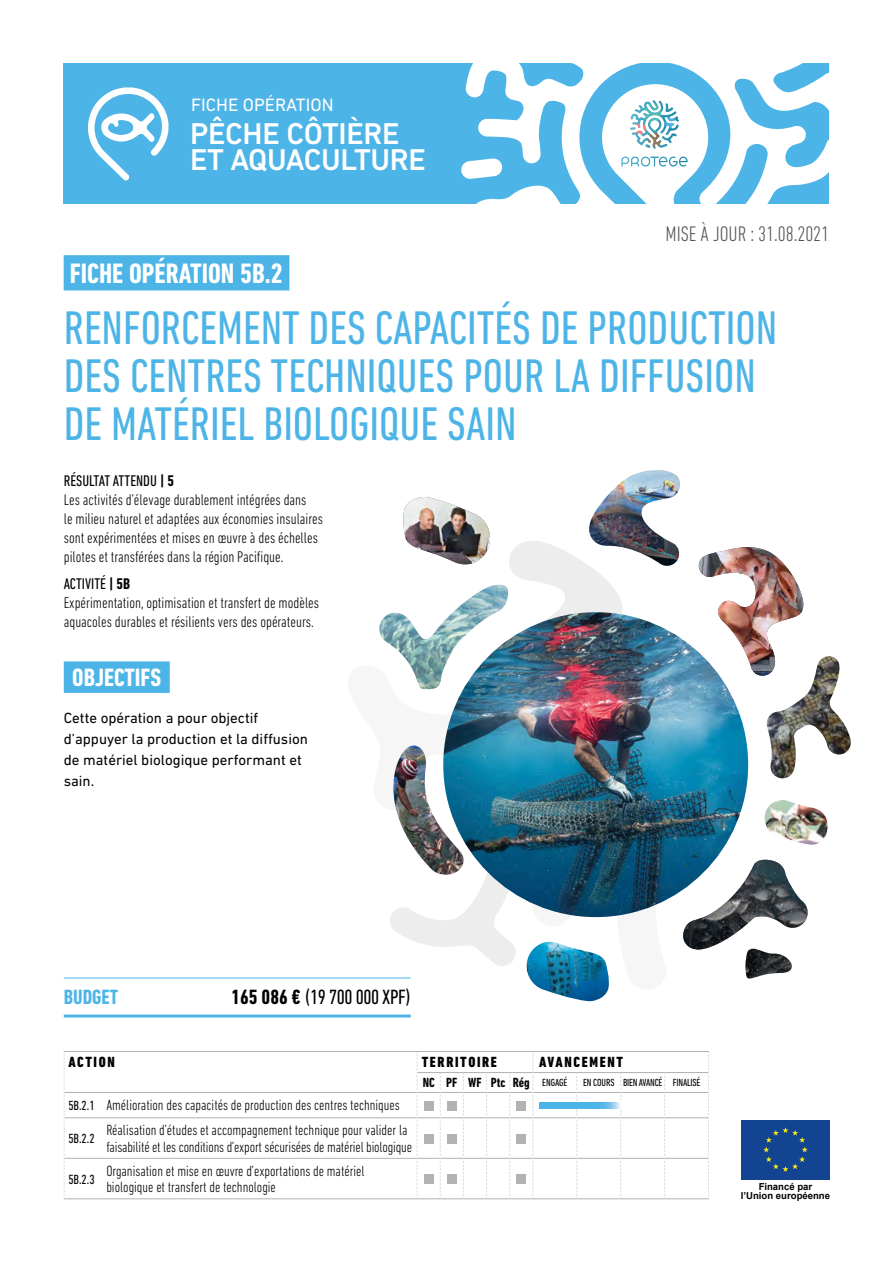
<style>
.page{position:relative;width:893px;height:1263px;background:#fff}
.page>*{position:absolute;margin:0;border:0;box-sizing:border-box;transform-origin:0 0}
.t1{font:condensed 48px/48px "DIN Next LT Pro";color:#4db4e7}
.t2{font:500 30.6px/26.2px "DIN Next LT Pro";letter-spacing:-.01em;color:#fff}
.t3{font:700 condensed 28.65px "DIN Next LT Pro";color:#fff}
.t4{font:700 condensed 25.5px "DIN Next LT Pro";color:#fff}
.t5{font:300 condensed 21.45px "DIN Next LT Pro";color:#575756}
.t6{font:condensed 21px "DIN Next LT Pro";letter-spacing:-.02em;color:#000}
.t7{font:700 condensed 21px "DIN Next LT Pro";color:#4db4e7}
.t8{font:18.15px "DIN Next LT Pro";color:#fff}
.t9{font:300 condensed 15.75px/18.9px "DIN Next LT Pro";color:#000}
.t10{font:300 condensed 15px/16.5px "DIN Next LT Pro";color:#000}
.t11{font:15px/21px "DIN Next LT Pro";color:#000}
.t12{font:800 condensed 15px "DIN Next LT Pro";letter-spacing:.11em;color:#000}
.t13{font:700 condensed 13.5px "DIN Next LT Pro";color:#000}
.t14{font:condensed 13.5px "DIN Next LT Pro";color:#000}
.t15{font:condensed 10.5px "DIN Next LT Pro";letter-spacing:-.02em;color:#000}
.t16{font:700 9.6px/9.6px "Arial";color:#000;text-align:center}
.s1{font-weight:400}
.s2{font-weight:700}
.s3{font-weight:400;font-size:10.5px}
.s4{font-weight:400;font-size:13.5px}
</style>
<div class="page">
<div style="left:64px;top:255px;width:225px;height:35px;background:#4db4e7"></div>
<div style="left:741px;top:1120px;width:89px;height:59px;background:#124492"></div>
<svg style="left:763px;top:1127px;width:45px;height:45px"></svg>
<div style="left:64px;top:64px;width:765px;height:140px;background:#4db4e7"></div>
<svg style="left:88px;top:87px;width:81px;height:93px"></svg>
<svg style="left:461px;top:64px;width:368px;height:140px"></svg>
<svg style="left:631px;top:100px;width:25px;height:34px"></svg>
<svg style="left:621px;top:157px;width:67px;height:10px"></svg>
<hr style="left:64px;top:978px;width:347px;height:1px;background:#4db4e7">
<hr style="left:64px;top:1014px;width:347px;height:3px;background:#4db4e7">
<hr style="left:64px;top:1051px;width:38px;height:1px;background:#b3b2b2">
<hr style="left:102px;top:1051px;width:315px;height:1px;background:#b3b2b2">
<hr style="left:533px;top:1051px;width:44px;height:1px;background:#b3b2b2">
<hr style="left:577px;top:1051px;width:44px;height:1px;background:#b3b2b2">
<hr style="left:621px;top:1051px;width:44px;height:1px;background:#b3b2b2">
<hr style="left:665px;top:1051px;width:44px;height:1px;background:#b3b2b2">
<hr style="left:533px;top:1072px;width:44px;height:1px;background:#b3b2b2">
<hr style="left:577px;top:1072px;width:44px;height:1px;background:#b3b2b2">
<hr style="left:621px;top:1072px;width:44px;height:1px;background:#b3b2b2">
<hr style="left:665px;top:1072px;width:43px;height:1px;background:#b3b2b2">
<hr style="left:65px;top:1092px;width:37px;height:1px;background:#b3b2b2">
<hr style="left:102px;top:1092px;width:315px;height:1px;background:#b3b2b2">
<hr style="left:533px;top:1092px;width:43px;height:1px;background:#b3b2b2">
<hr style="left:577px;top:1092px;width:43px;height:1px;background:#b3b2b2">
<hr style="left:621px;top:1092px;width:43px;height:1px;background:#b3b2b2">
<hr style="left:665px;top:1092px;width:43px;height:1px;background:#b3b2b2">
<hr style="left:65px;top:1117px;width:37px;height:1px;background:#b3b2b2">
<hr style="left:102px;top:1117px;width:315px;height:1px;background:#b3b2b2">
<hr style="left:533px;top:1117px;width:43px;height:1px;background:#b3b2b2">
<hr style="left:577px;top:1117px;width:43px;height:1px;background:#b3b2b2">
<hr style="left:621px;top:1117px;width:43px;height:1px;background:#b3b2b2">
<hr style="left:665px;top:1117px;width:43px;height:1px;background:#b3b2b2">
<hr style="left:65px;top:1158px;width:37px;height:1px;background:#b3b2b2">
<hr style="left:102px;top:1158px;width:315px;height:1px;background:#b3b2b2">
<hr style="left:533px;top:1158px;width:43px;height:1px;background:#b3b2b2">
<hr style="left:577px;top:1158px;width:43px;height:1px;background:#b3b2b2">
<hr style="left:621px;top:1158px;width:43px;height:1px;background:#b3b2b2">
<hr style="left:665px;top:1158px;width:43px;height:1px;background:#b3b2b2">
<hr style="left:64px;top:1198px;width:38px;height:1px;background:#b3b2b2">
<hr style="left:102px;top:1198px;width:315px;height:1px;background:#b3b2b2">
<hr style="left:533px;top:1198px;width:44px;height:1px;background:#b3b2b2">
<hr style="left:577px;top:1198px;width:44px;height:1px;background:#b3b2b2">
<hr style="left:621px;top:1198px;width:44px;height:1px;background:#b3b2b2">
<hr style="left:665px;top:1198px;width:44px;height:1px;background:#b3b2b2">
<svg style="left:417px;top:1051px;width:116px;height:148px"></svg>
<svg style="left:620px;top:1073px;width:1px;height:125px"></svg>
<svg style="left:664px;top:1073px;width:1px;height:125px"></svg>
<svg style="left:708px;top:1052px;width:1px;height:146px"></svg>
<svg style="left:576px;top:1073px;width:1px;height:125px"></svg>
<svg style="left:64px;top:1052px;width:1px;height:146px"></svg>
<div style="left:424px;top:1101px;width:9px;height:9px;background:#b3b2b2"></div>
<div style="left:447px;top:1101px;width:9px;height:9px;background:#b3b2b2"></div>
<div style="left:517px;top:1101px;width:9px;height:9px;background:#b3b2b2"></div>
<div style="left:424px;top:1134px;width:9px;height:9px;background:#b3b2b2"></div>
<div style="left:447px;top:1134px;width:9px;height:9px;background:#b3b2b2"></div>
<div style="left:517px;top:1134px;width:9px;height:9px;background:#b3b2b2"></div>
<div style="left:424px;top:1174px;width:9px;height:10px;background:#b3b2b2"></div>
<div style="left:447px;top:1174px;width:9px;height:10px;background:#b3b2b2"></div>
<div style="left:517px;top:1174px;width:9px;height:10px;background:#b3b2b2"></div>
<svg style="left:389px;top:844px;width:278px;height:135px"></svg>
<img style="left:389px;top:811px;width:75px;height:65px">
<svg style="left:715px;top:857px;width:77px;height:122px"></svg>
<img style="left:681px;top:860px;width:127px;height:90px">
<img style="left:443px;top:612px;width:305px;height:305px;border-radius:152px">
<img style="left:698px;top:656px;width:153px;height:123px">
<img style="left:698px;top:547px;width:106px;height:136px">
<img style="left:379px;top:470px;width:303px;height:341px">
<img style="left:402px;top:497px;width:89px;height:71px">
<img style="left:526px;top:942px;width:84px;height:59px">
<img style="left:764px;top:800px;width:64px;height:45px">
<svg style="left:540px;top:1102px;width:80px;height:6px"></svg>
<div style="left:64px;top:661px;width:106px;height:32px;background:#4db4e7"></div>
<p class="t8" style="left:191px;top:94px;width:144px">FICHE OPÉRATION</p>
<h2 class="t2" style="left:190px;top:120px;width:237px">PÊCHE CÔTIÈRE<br>ET AQUACULTURE</h2>
<h3 class="t3" style="left:70px;top:257px;width:214px">FICHE OPÉRATION 5B.2</h3>
<h3 class="t5" style="left:666px;top:222px;width:165px">MISE À JOUR : 31.08.2021</h3>
<h1 class="t1" style="left:64px;top:304px;width:715px">RENFORCEMENT DES CAPACITÉS DE PRODUCTION<br>DES CENTRES TECHNIQUES POUR LA DIFFUSION<br>DE MATÉRIEL BIOLOGIQUE SAIN</h1>
<p class="t9" style="left:64px;top:471px;width:261px"><span class="s1">RÉSULTAT ATTENDU</span> <span class="s2">| 5<br></span>Les activités d’élevage durablement intégrées dans<br>le milieu naturel et adaptées aux économies insulaires sont expérimentées et mises en œuvre à des échelles pilotes et transférées dans la région Pacifique.</p>
<p class="t9" style="left:64px;top:574px;width:257px"><span class="s1">ACTIVITÉ</span> <span class="s2">| 5B<br></span>Expérimentation, optimisation et transfert de modèles aquacoles durables et résilients vers des opérateurs.</p>
<h3 class="t4" style="left:72px;top:663px;width:90px">OBJECTIFS</h3>
<p class="t11" style="left:64px;top:707px;width:246px">Cette opération a pour objectif d’appuyer la production et la diffusion de matériel biologique performant et sain.</p>
<h3 class="t7" style="left:64px;top:985px;width:56px">BUDGET</h3>
<h3 class="t6" style="left:231px;top:985px;width:181px"><span class="s2">165 086 €</span> (19 700 000 XPF)</h3>
<p class="t12" style="left:68px;top:1053px;width:48px">ACTION</p>
<p class="t12" style="left:422px;top:1053px;width:77px">TERRITOIRE</p>
<p class="t12" style="left:539px;top:1053px;width:85px">AVANCEMENT</p>
<p class="t13" style="left:423px;top:1075px;width:146px">NC PF WF Ptc Rég <span class="s3">ENGAGÉ</span></p>
<p class="t15" style="left:583px;top:1076px;width:119px">EN COURS BIEN AVANCÉ FINALISÉ</p>
<p class="t10" style="left:68px;top:1096px;width:333px"><span class="s4">5B.2.1</span> Amélioration des capacités de production des centres techniques</p>
<p class="t14" style="left:68px;top:1131px;width:28px">5B.2.2</p>
<p class="t10" style="left:106px;top:1122px;width:307px">Réalisation d’études et accompagnement technique pour valider la faisabilité et les conditions d’export sécurisées de matériel biologique</p>
<p class="t14" style="left:68px;top:1171px;width:28px">5B.2.3</p>
<p class="t10" style="left:106px;top:1162px;width:260px">Organisation et mise en œuvre d’exportations de matériel biologique et transfert de technologie</p>
<p class="t16" style="left:741px;top:1182px;width:91px">Financé par<br>l’Union européenne</p>
</div>
